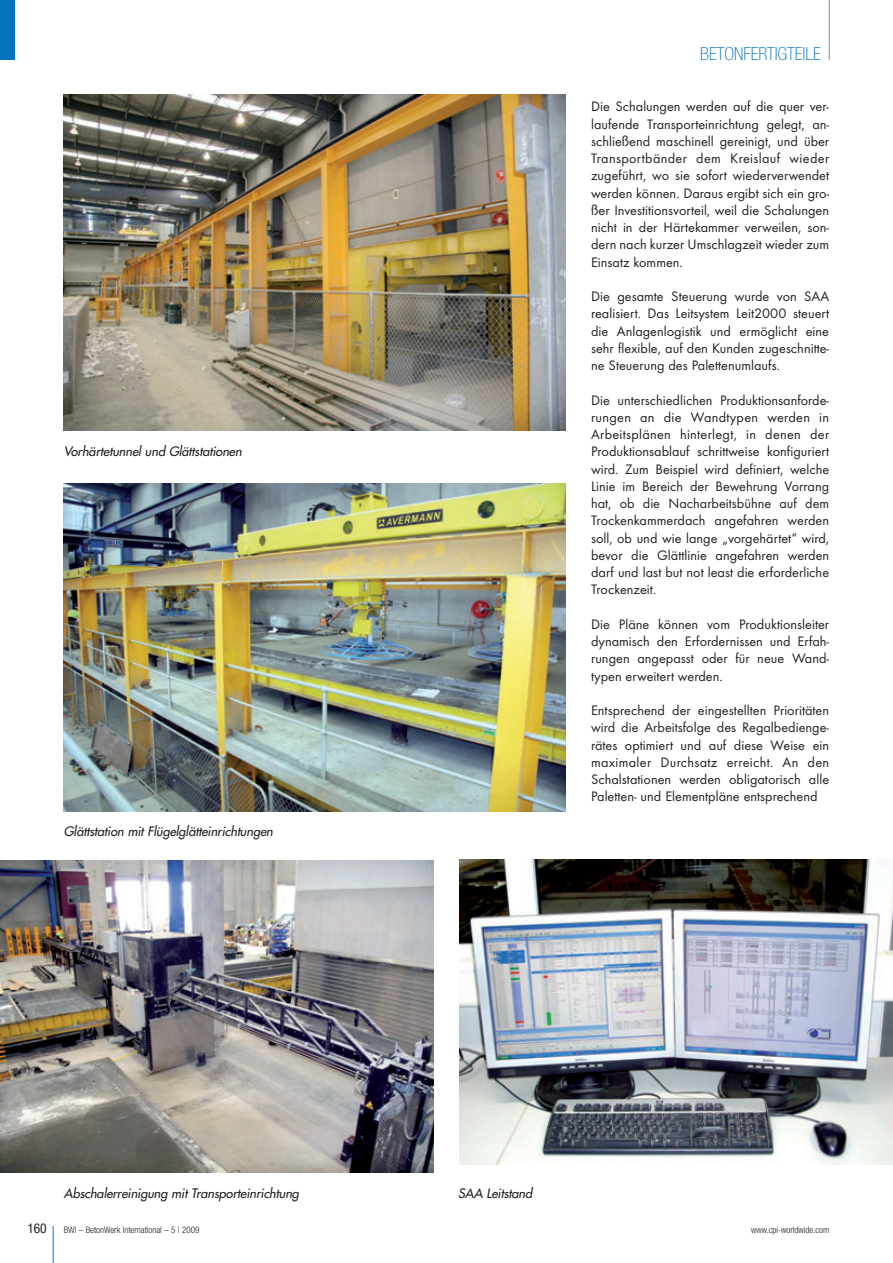
<style>
.page{position:relative;width:893px;height:1263px;background:#fff}
.page>*{position:absolute;margin:0;border:0;box-sizing:border-box;transform-origin:0 0}
.t1{font:100 condensed 18px "Helvetica Neue";color:#0372bb}
.t2{font:14.25px/17.2px "Futura T";color:#231f20;text-align:justify}
.t3{font:condensed 13.5px "Helvetica Neue";color:#231f20}
.t4{font:italic 12.75px "Futura";color:#231f20}
.t5{font:300 condensed 9px "Helvetica Neue";color:#231f20}
</style>
<div class="page">
<hr style="left:53px;top:1226px;width:1px;height:37px;background:#0372bb">
<hr style="left:829px;top:0;width:1px;height:60px;background:#73909f">
<div style="left:0;top:0;width:15px;height:60px;background:#0372bb"></div>
<img style="left:64px;top:94px;width:502px;height:336px">
<img style="left:64px;top:484px;width:502px;height:327px">
<img style="left:0;top:861px;width:434px;height:311px">
<img style="left:459px;top:860px;width:434px;height:305px">
<p class="t4" style="left:64px;top:445px;width:182px">Vorhärtetunnel und Glättstationen</p>
<p class="t4" style="left:64px;top:825px;width:213px">Glättstation mit Flügelglätteinrichtungen</p>
<p class="t1" style="left:700px;top:47px;width:122px">BETONFERTIGTEILE</p>
<p class="t2" style="left:591px;top:99px;width:240px">Die Schalungen werden auf die quer ver&shy;laufende Transporteinrichtung gelegt, an - schließend maschinell gereinigt, und über Transportbänder dem Kreislauf wieder zugeführt, wo sie sofort wiederverwendet werden können. Daraus ergibt sich ein gro&shy;ßer Investitionsvorteil, weil die Schalungen nicht in der Härtekammer verweilen, son&shy;dern nach kurzer Umschlagzeit wieder zum Einsatz kommen.</p>
<p class="t2" style="left:591px;top:289px;width:240px">Die gesamte Steuerung wurde von SAA realisiert. Das Leitsystem Leit2000 steuert die Anlagenlogistik und ermöglicht eine sehr flexible, auf den Kunden zugeschnitte&shy;ne Steuerung des Palettenumlaufs.</p>
<p class="t2" style="left:591px;top:392px;width:240px">Die unterschiedlichen Produktionsanforde - run gen an die Wandtypen werden in Arbeits plänen hinterlegt, in denen der Produktionsablauf schrittweise konfiguriert wird. Zum Beispiel wird definiert, welche Linie im Bereich der Bewehrung Vorrang hat, ob die Nacharbeitsbühne auf dem Trockenkammerdach angefahren werden soll, ob und wie lange „vorgehärtet“ wird, be vor die Glättlinie angefahren werden darf und last but not least die erforderliche Trockenzeit.</p>
<p class="t2" style="left:591px;top:617px;width:240px">Die Pläne können vom Produktionsleiter dynamisch den Erfordernissen und Erfah - rungen angepasst oder für neue Wand - typen erweitert werden.</p>
<p class="t2" style="left:591px;top:703px;width:240px">Entsprechend der eingestellten Prioritäten wird die Arbeitsfolge des Regalbedien ge - rätes optimiert und auf diese Weise ein maxi maler Durchsatz erreicht. An den Schal stationen werden obligatorisch alle Paletten- und Elementpläne entsprechend</p>
<p class="t4" style="left:64px;top:1187px;width:239px">Abschalerreinigung mit Transporteinrichtung</p>
<p class="t4" style="left:458px;top:1187px;width:78px">SAA Leitstand</p>
<p class="t3" style="left:27px;top:1223px;width:21px">160</p>
<p class="t5" style="left:64px;top:1226px;width:137px">BWI – BetonWerk International – 5 | 2009</p>
<p class="t5" style="left:751px;top:1226px;width:80px">www.cpi-worldwide.com</p>
</div>
